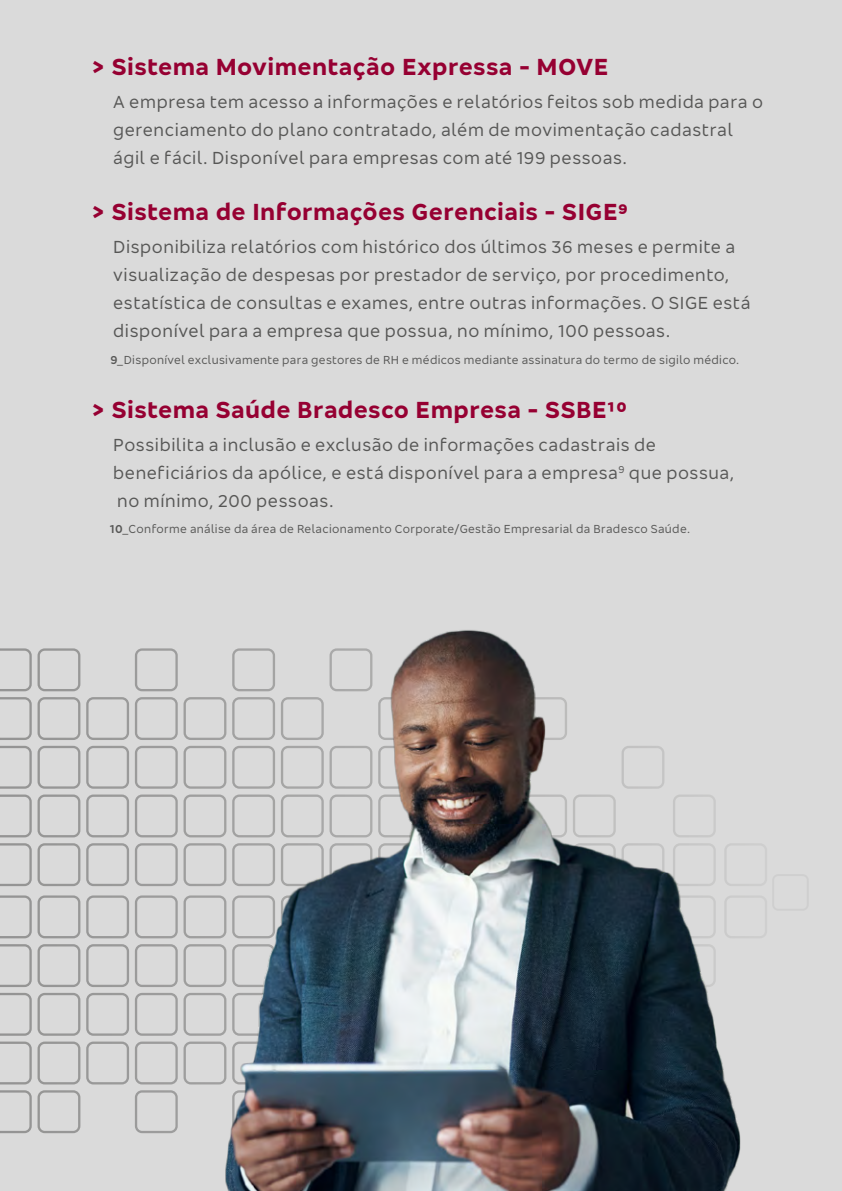
<style>
.page{position:relative;width:842px;height:1191px;background:#dadada}
.page>*{position:absolute;margin:0;border:0;box-sizing:border-box;transform-origin:0 0}
.t1{font:700 24px "Bradesco Sans";letter-spacing:.015em;color:#960032}
.t2{font:18px/28px "Bradesco Sans";letter-spacing:.035em;color:#575756}
.t3{font:12px "Bradesco Sans";letter-spacing:.03em;color:#575756}
.s1{font-weight:600}
</style>
<div class="page">
<svg style="left:0;top:895px;width:32px;height:239px"></svg>
<svg style="left:0;top:648px;width:32px;height:238px"></svg>
<div style="left:772px;top:874px;width:37px;height:36px;border:2px solid #fff;border-radius:5px"></div>
<img style="left:37px;top:630px;width:748px;height:561px">
<h1 class="t1" style="left:91px;top:51px;width:518px">&gt; Sistema Movimentação Expressa - MOVE</h1>
<p class="t2" style="left:113px;top:87px;width:651px">A empresa tem acesso a informações e relatórios feitos sob medida para o gerenciamento do plano contratado, além de movimentação cadastral ágil e fácil. Disponível para empresas com até 199 pessoas.</p>
<h1 class="t1" style="left:91px;top:196px;width:539px">&gt; Sistema de Informações Gerenciais - SIGE9</h1>
<p class="t2" style="left:113px;top:232px;width:639px">Disponibiliza relatórios com histórico dos últimos 36 meses e permite a visualização de despesas por prestador de serviço, por procedimento, estatística de consultas e exames, entre outras informações. O SIGE está disponível para a empresa que possua, no mínimo, 100 pessoas.</p>
<p class="t3" style="left:111px;top:352px;width:630px"><span class="s1">9</span>_Disponível exclusivamente para gestores de RH e médicos mediante assinatura do termo de sigilo médico.</p>
<h1 class="t1" style="left:91px;top:393px;width:538px">&gt; Sistema Saúde Bradesco Empresa - SSBE10</h1>
<p class="t2" style="left:113px;top:430px;width:623px">Possibilita a inclusão e exclusão de informações cadastrais de beneficiários da apólice, e está disponível para a empresa<sup>9</sup> que possua, no mínimo, 200 pessoas.</p>
<p class="t3" style="left:110px;top:521px;width:582px"><span class="s1">10</span>_Conforme análise da área de Relacionamento Corporate/Gestão Empresarial da Bradesco Saúde.</p>
</div>
